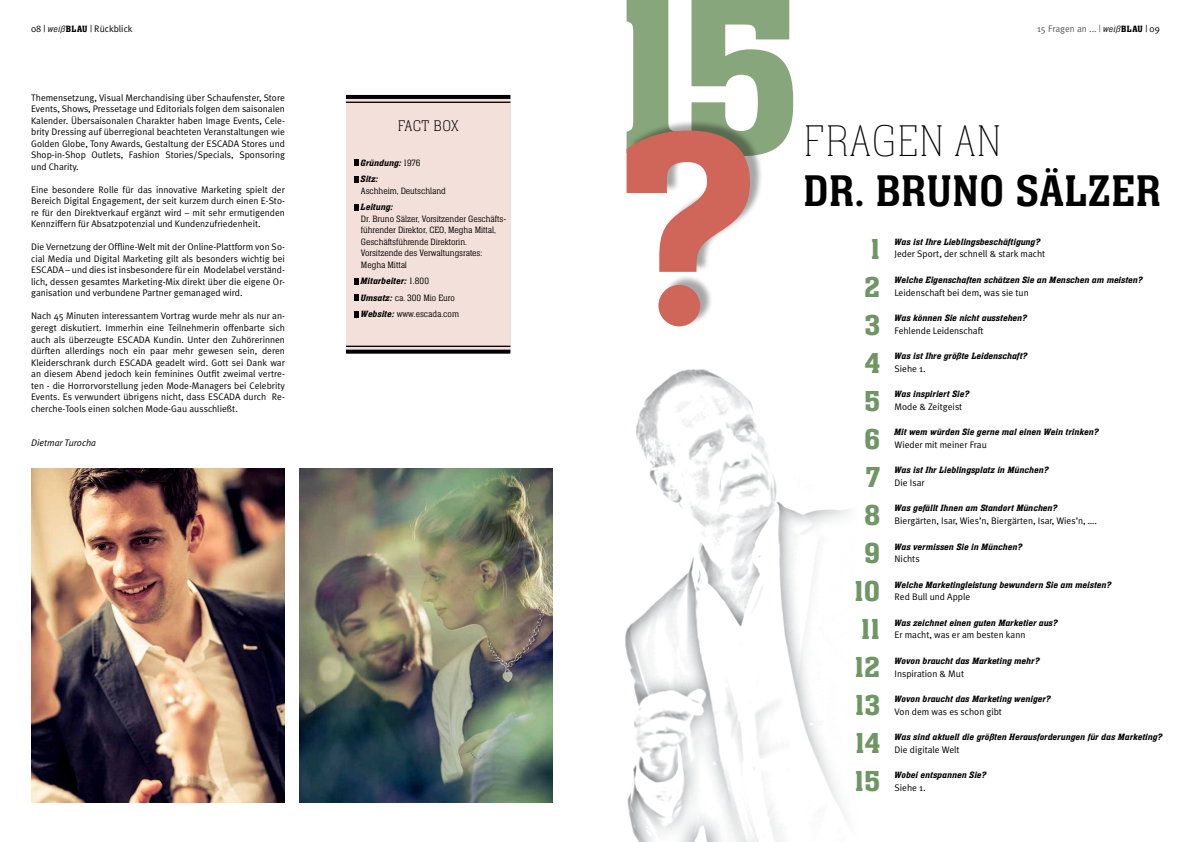
<style>
.page{position:relative;width:1191px;height:842px;background:#fff}
.page>*{position:absolute;margin:0;border:0;box-sizing:border-box;transform-origin:0 0}
.t1{font:46px "Neue Aachen Std";color:#000}
.t2{font:200 46px "Neue Aachen Std";color:#000}
.t3{font:500 30px/38px "Neue Aachen Std";color:#6f9664;text-align:center}
.t4{font:100 16px "Neue Aachen Std";letter-spacing:.005em;color:#000}
.t5{font:9.5px/11.5px "Meta Plus Normal";color:#000;text-align:justify}
.t6{font:italic 500 9.5px/16.5px "Neue Aachen Std";letter-spacing:.02em;color:#000}
.t7{font:300 9.5px/11.5px "Neue Aachen Std";color:#000}
.t8{font:9.5px "Meta Plus Normal";color:#58595b}
.t9{font:italic 9.5px "Meta Plus Normal";color:#000}
.s1{font-family:"Neue Aachen Std";font-weight:300;font-style:italic}
.s2{font-family:"Neue Aachen Std";font-weight:500}
.s3{font-family:"Neue Aachen Std";font-weight:300;font-style:italic;color:#000}
.s4{font-family:"Neue Aachen Std";font-weight:500;color:#000}
.s5{color:#000}
.s6{font-weight:300;font-style:normal}
.s7{font-weight:500;font-style:italic}
</style>
<div class="page">
<img style="left:625px;top:326px;width:226px;height:516px">
<svg style="left:626px;top:0;width:167px;height:326px"></svg>
<div style="left:346px;top:96px;width:164px;height:255px;background:#f4e0da"></div>
<svg style="left:346px;top:95px;width:164px;height:4px"></svg>
<hr style="left:346px;top:102px;width:164px;height:1px;background:#000">
<hr style="left:346px;top:346px;width:164px;height:1px;background:#000">
<svg style="left:346px;top:350px;width:164px;height:4px"></svg>
<svg style="left:354px;top:159px;width:4px;height:7px"></svg>
<svg style="left:354px;top:176px;width:4px;height:6px"></svg>
<svg style="left:354px;top:204px;width:4px;height:6px"></svg>
<svg style="left:354px;top:278px;width:4px;height:6px"></svg>
<svg style="left:354px;top:294px;width:4px;height:7px"></svg>
<svg style="left:354px;top:311px;width:4px;height:6px"></svg>
<img style="left:299px;top:469px;width:254px;height:333px">
<img style="left:32px;top:469px;width:253px;height:333px">
<p class="t5" style="left:31px;top:23px;width:103px">08 | <span class="s1">weiß</span><span class="s2">BLAU</span> | Rückblick</p>
<p class="t8" style="left:1037px;top:23px;width:124px">15 Fragen an ... | <span class="s3">weiß</span><span class="s4">BLAU</span> <span class="s5">| 09</span></p>
<p class="t5" style="left:31px;top:92px;width:255px">Themensetzung, Visual Merchandising über Schaufenster, Store Events, Shows, Pressetage und Editorials folgen dem saisonalen Kalender. Übersaisonalen Charakter haben Image Events, Cele&shy;brity Dressing auf überregional beachteten Veranstaltungen wie Golden Globe, Tony Awards, Gestaltung der ESCADA Stores und Shop-in-Shop Outlets, Fashion Stories/Specials, Sponsoring und Charity.</p>
<p class="t5" style="left:31px;top:184px;width:255px">Eine besondere Rolle für das innovative Marketing spielt der Bereich Digital Engagement, der seit kurzem durch einen E-Sto&shy;re für den Direktverkauf ergänzt wird – mit sehr ermutigenden Kennziffern für Absatzpotenzial und Kundenzufriedenheit.</p>
<p class="t5" style="left:31px;top:241px;width:255px">Die Vernetzung der Offline-Welt mit der Online-Plattform von So&shy;cial Media und Digital Marketing gilt als besonders wichtig bei ESCADA – und dies ist insbesondere für ein Modelabel verständ&shy;lich, dessen gesamtes Marketing-Mix direkt über die eigene Or&shy;ganisation und verbundene Partner gemanaged wird.</p>
<p class="t5" style="left:31px;top:310px;width:255px">Nach 45 Minuten interessantem Vortrag wurde mehr als nur an&shy;geregt diskutiert. Immerhin eine Teilnehmerin offenbarte sich auch als überzeugte ESCADA Kundin. Unter den Zuhörerinnen dürften allerdings noch ein paar mehr gewesen sein, deren Kleiderschrank durch ESCADA geadelt wird. Gott sei Dank war an diesem Abend jedoch kein feminines Outfit zweimal vertre&shy;ten - die Horrorvorstellung jeden Mode-Managers bei Celebrity Events. Es verwundert übrigens nicht, dass ESCADA durch Re&shy;cherche-Tools einen solchen Mode-Gau ausschließt.</p>
<p class="t9" style="left:31px;top:437px;width:66px">Dietmar Turocha</p>
<h3 class="t4" style="left:398px;top:118px;width:62px">FACT BOX</h3>
<p class="t6" style="left:361px;top:154px;width:61px">Gründung: <span class="s6">1976<br></span>Sitz:</p>
<p class="t7" style="left:361px;top:185px;width:86px">Aschheim, Deutschland</p>
<p class="t6" style="left:361px;top:199px;width:34px">Leitung:</p>
<p class="t7" style="left:361px;top:213px;width:147px">Dr. Bruno Sälzer, Vorsitzender Geschäfts&shy;führender Direktor, CEO, Megha Mittal, Geschäftsführende Direktorin.<br>Vorsitzende des Verwaltungsrates:<br>Megha Mittal</p>
<p class="t7" style="left:361px;top:273px;width:100px;line-height:16.5px"><span class="s7">Mitarbeiter:</span> 1.800<br><span class="s7">Umsatz:</span> ca. 300 Mio Euro<br><span class="s7">Website:</span> www.escada.com</p>
<h1 class="t2" style="left:803px;top:116px;width:200px">FRAGEN AN</h1>
<h1 class="t1" style="left:803px;top:166px;width:360px">DR. BRUNO SÄLZER</h1>
<h2 class="t3" style="left:854px;top:230px;width:28px">1<br>2<br>3<br>4<br>5<br>6<br>7<br>8<br>9<br>10<br>11<br>12<br>13<br>14<br>15</h2>
<p class="t6" style="left:894px;top:233px;width:147px">Was ist Ihre Lieblingsbeschäftigung?</p>
<p class="t5" style="left:894px;top:248px;width:152px">Jeder Sport, der schnell &amp; stark macht</p>
<p class="t6" style="left:894px;top:271px;width:250px">Welche Eigenschaften schätzen Sie an Menschen am meisten?</p>
<p class="t5" style="left:894px;top:286px;width:136px">Leidenschaft bei dem, was sie tun</p>
<p class="t6" style="left:894px;top:310px;width:134px">Was können Sie nicht ausstehen?</p>
<p class="t5" style="left:894px;top:324px;width:90px">Fehlende Leidenschaft</p>
<p class="t6" style="left:894px;top:348px;width:134px">Was ist Ihre größte Leidenschaft?</p>
<p class="t5" style="left:894px;top:363px;width:33px">Siehe 1.</p>
<p class="t6" style="left:894px;top:386px;width:76px">Was inspiriert Sie?</p>
<p class="t5" style="left:894px;top:401px;width:69px">Mode &amp; Zeitgeist</p>
<p class="t6" style="left:894px;top:424px;width:206px">Mit wem würden Sie gerne mal einen Wein trinken?</p>
<p class="t5" style="left:894px;top:439px;width:94px">Wieder mit meiner Frau</p>
<p class="t6" style="left:894px;top:462px;width:156px">Was ist Ihr Lieblingsplatz in München?</p>
<p class="t5" style="left:894px;top:477px;width:32px">Die Isar</p>
<p class="t6" style="left:894px;top:500px;width:165px">Was gefällt Ihnen am Standort München?</p>
<p class="t5" style="left:894px;top:515px;width:204px">Biergärten, Isar, Wies’n, Biergärten, Isar, Wies’n, ….</p>
<p class="t6" style="left:894px;top:538px;width:129px">Was vermissen Sie in München?</p>
<p class="t5" style="left:894px;top:553px;width:27px">Nichts</p>
<p class="t6" style="left:894px;top:576px;width:218px">Welche Marketingleistung bewundern Sie am meisten?</p>
<p class="t5" style="left:894px;top:591px;width:77px">Red Bull und Apple</p>
<p class="t6" style="left:894px;top:614px;width:165px">Was zeichnet einen guten Marketier aus?</p>
<p class="t5" style="left:894px;top:629px;width:132px">Er macht, was er am besten kann</p>
<p class="t6" style="left:894px;top:653px;width:147px">Wovon braucht das Marketing mehr?</p>
<p class="t5" style="left:894px;top:667px;width:71px">Inspiration &amp; Mut</p>
<p class="t6" style="left:894px;top:691px;width:158px">Wovon braucht das Marketing weniger?</p>
<p class="t5" style="left:894px;top:705px;width:109px">Von dem was es schon gibt</p>
<p class="t6" style="left:894px;top:729px;width:269px">Was sind aktuell die größten Herausforderungen für das Marketing?</p>
<p class="t5" style="left:894px;top:744px;width:67px">Die digitale Welt</p>
<p class="t6" style="left:894px;top:767px;width:93px">Wobei entspannen Sie?</p>
<p class="t5" style="left:894px;top:782px;width:33px">Siehe 1.</p>
</div>
